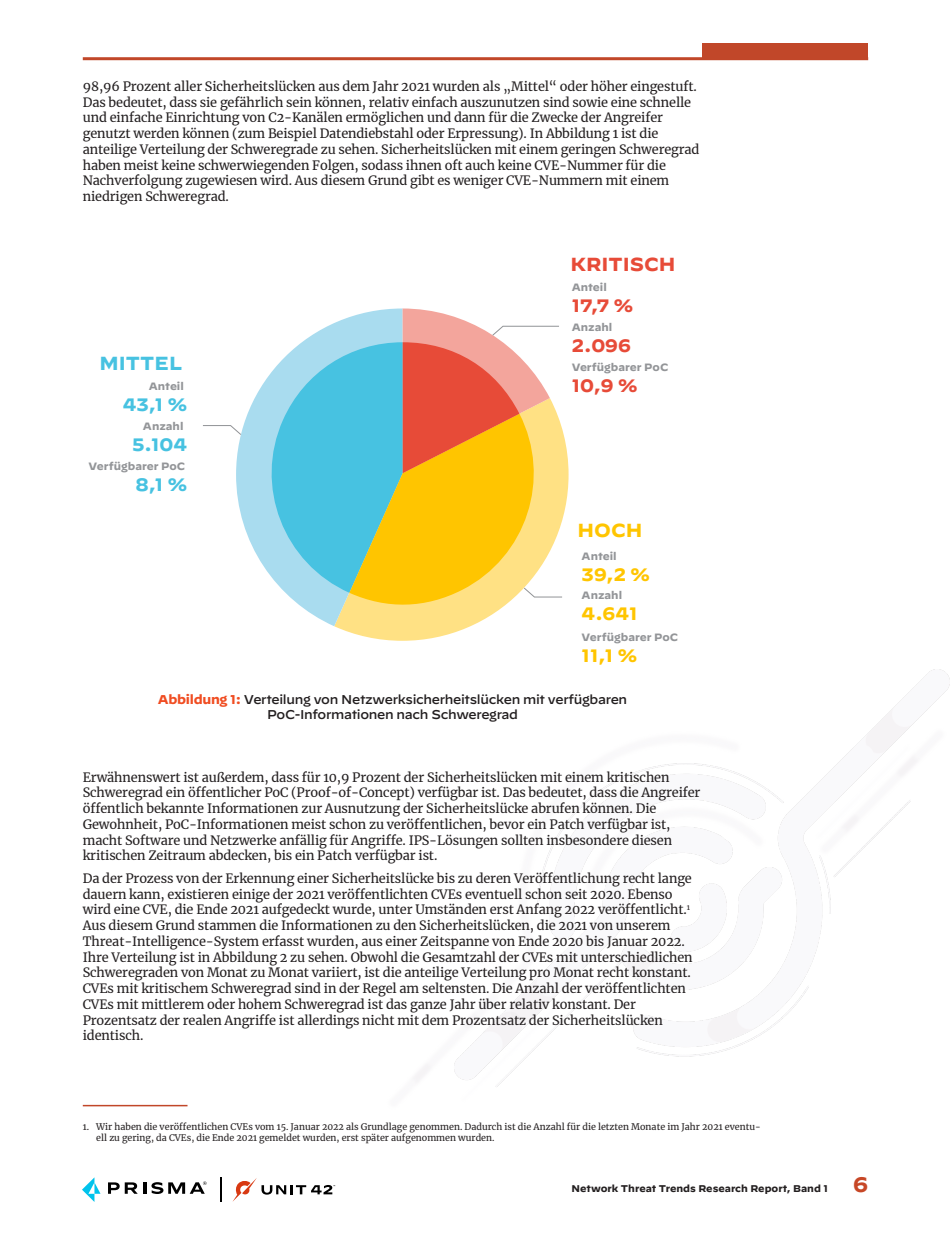
<style>
.page{position:relative;width:951px;height:1242px;background:#fff}
.page>*{position:absolute;margin:0;border:0;box-sizing:border-box;transform-origin:0 0}
.t1{font:700 18.9px "Decimal";color:#e74b38}
.t2{font:700 18.9px "Decimal";color:#47c2e1}
.t3{font:700 18.9px "Decimal";color:#ffc500}
.t4{font:700 18px "Decimal";color:#e74b38}
.t5{font:700 18px "Decimal";color:#ffc500}
.t6{font:700 18px "Decimal";color:#47c2e1}
.TXT{font:12.75px/15.8px "Merriweather";letter-spacing:-.01em;color:#231f20}
.figure-title{font:500 12.75px/15.3px "Decimal";letter-spacing:-.025em;color:#231f20;text-align:center}
.t7{font:700 10.65px "Decimal";color:#939598}
.t8{font:700 9.75px "Decimal";color:#231f20}
.footnote{font:9px/10.8px "Merriweather";color:#231f20}
.s1{font-weight:700;color:#f04d22}
.s2{font-size:21px;color:#c74726}
</style>
<div class="page">
<div style="left:702px;top:44px;width:166px;height:14px;background:#c14729"></div>
<hr style="left:83px;top:57px;width:785px;height:3px;background:#c14729">
<svg style="left:82px;top:1177px;width:18px;height:25px"></svg>
<svg style="left:108px;top:1181px;width:98px;height:13px"></svg>
<svg style="left:221px;top:1177px;width:1px;height:25px"></svg>
<svg style="left:232px;top:1178px;width:103px;height:24px"></svg>
<svg style="left:334px;top:432px;width:234px;height:209px"></svg>
<svg style="left:236px;top:402px;width:166px;height:224px"></svg>
<svg style="left:203px;top:425px;width:39px;height:11px"></svg>
<svg style="left:253px;top:309px;width:310px;height:301px"></svg>
<hr style="left:83px;top:1105px;width:104px;height:1px;background:#c14729">
<p class="TXT" style="left:83px;top:78px;width:618px">98,96 Prozent aller Sicherheitslücken aus dem Jahr 2021 wurden als „Mittel“ oder höher eingestuft.<br>Das bedeutet, dass sie gefährlich sein können, relativ einfach auszunutzen sind sowie eine schnelle und einfache Einrichtung von C2-Kanälen ermöglichen und dann für die Zwecke der Angreifer genutzt werden können (zum Beispiel Datendiebstahl oder Erpressung). In Abbildung 1 ist die anteilige Verteilung der Schweregrade zu sehen. Sicherheitslücken mit einem geringen Schweregrad haben meist keine schwerwiegenden Folgen, sodass ihnen oft auch keine CVE-Nummer für die Nachverfolgung zugewiesen wird. Aus diesem Grund gibt es weniger CVE-Nummern mit einem niedrigen Schweregrad.</p>
<p class="t1" style="left:570px;top:254px;width:107px">KRITISCH</p>
<p class="t7" style="left:571px;top:282px;width:37px">Anteil</p>
<p class="t4" style="left:571px;top:296px;width:63px">17,7 %</p>
<p class="t7" style="left:571px;top:321px;width:42px">Anzahl</p>
<p class="t2" style="left:99px;top:353px;width:84px">MITTEL</p>
<p class="t7" style="left:149px;top:380px;width:37px">Anteil</p>
<p class="t6" style="left:123px;top:394px;width:66px">43,1 %</p>
<p class="t7" style="left:143px;top:420px;width:42px">Anzahl</p>
<p class="t6" style="left:132px;top:434px;width:57px">5.104</p>
<p class="t7" style="left:88px;top:460px;width:98px">Verfügbarer PoC</p>
<p class="t6" style="left:135px;top:474px;width:53px">8,1 %</p>
<p class="t4" style="left:571px;top:335px;width:61px">2.096</p>
<p class="t7" style="left:571px;top:361px;width:98px">Verfügbarer PoC</p>
<p class="t4" style="left:571px;top:375px;width:67px">10,9 %</p>
<p class="t3" style="left:577px;top:520px;width:67px">HOCH</p>
<p class="t7" style="left:581px;top:550px;width:37px">Anteil</p>
<p class="t5" style="left:581px;top:564px;width:70px">39,2 %</p>
<p class="t7" style="left:581px;top:590px;width:42px">Anzahl</p>
<p class="t5" style="left:581px;top:604px;width:58px">4.641</p>
<p class="t7" style="left:581px;top:631px;width:98px">Verfügbarer PoC</p>
<p class="t5" style="left:581px;top:646px;width:57px">11,1 %</p>
<p class="figure-title" style="left:158px;top:690px;width:471px"><span class="s1">Abbildung 1:</span> Verteilung von Netzwerksicherheitslücken mit verfügbaren<br>PoC-Informationen nach Schweregrad</p>
<p class="TXT" style="left:83px;top:769px;width:619px">Erwähnenswert ist außerdem, dass für 10,9 Prozent der Sicherheitslücken mit einem kritischen Schweregrad ein öffentlicher PoC (Proof-of-Concept) verfügbar ist. Das bedeutet, dass die Angreifer öffentlich bekannte Informationen zur Ausnutzung der Sicherheitslücke abrufen können. Die Gewohnheit, PoC-Informationen meist schon zu veröffentlichen, bevor ein Patch verfügbar ist, macht Software und Netzwerke anfällig für Angriffe. IPS-Lösungen sollten insbesondere diesen kritischen Zeitraum abdecken, bis ein Patch verfügbar ist.</p>
<p class="TXT" style="left:83px;top:870px;width:611px">Da der Prozess von der Erkennung einer Sicherheitslücke bis zu deren Veröffentlichung recht lange dauern kann, existieren einige der 2021 veröffentlichten CVEs eventuell schon seit 2020. Ebenso wird eine CVE, die Ende 2021 aufgedeckt wurde, unter Umständen erst Anfang 2022 veröffentlicht.<sup>1<br></sup>Aus diesem Grund stammen die Informationen zu den Sicherheitslücken, die 2021 von unserem Threat-Intelligence-System erfasst wurden, aus einer Zeitspanne von Ende 2020 bis Januar 2022.<br>Ihre Verteilung ist in Abbildung 2 zu sehen. Obwohl die Gesamtzahl der CVEs mit unterschiedlichen Schweregraden von Monat zu Monat variiert, ist die anteilige Verteilung pro Monat recht konstant.<br>CVEs mit kritischem Schweregrad sind in der Regel am seltensten. Die Anzahl der veröffentlichten CVEs mit mittlerem oder hohem Schweregrad ist das ganze Jahr über relativ konstant. Der Prozentsatz der realen Angriffe ist allerdings nicht mit dem Prozentsatz der Sicherheitslücken identisch.</p>
<p class="footnote" style="left:96px;top:1121px;width:665px;text-indent:-14px">1. Wir haben die veröffentlichen CVEs vom 15. Januar 2022 als Grundlage genommen. Dadurch ist die Anzahl für die letzten Monate im Jahr 2021 eventu&shy;ell zu gering, da CVEs, die Ende 2021 gemeldet wurden, erst später aufgenommen wurden.</p>
<p class="t8" style="left:571px;top:1183px;width:298px">Network Threat Trends Research Report, Band 1 <span class="s2">6</span></p>
</div>
